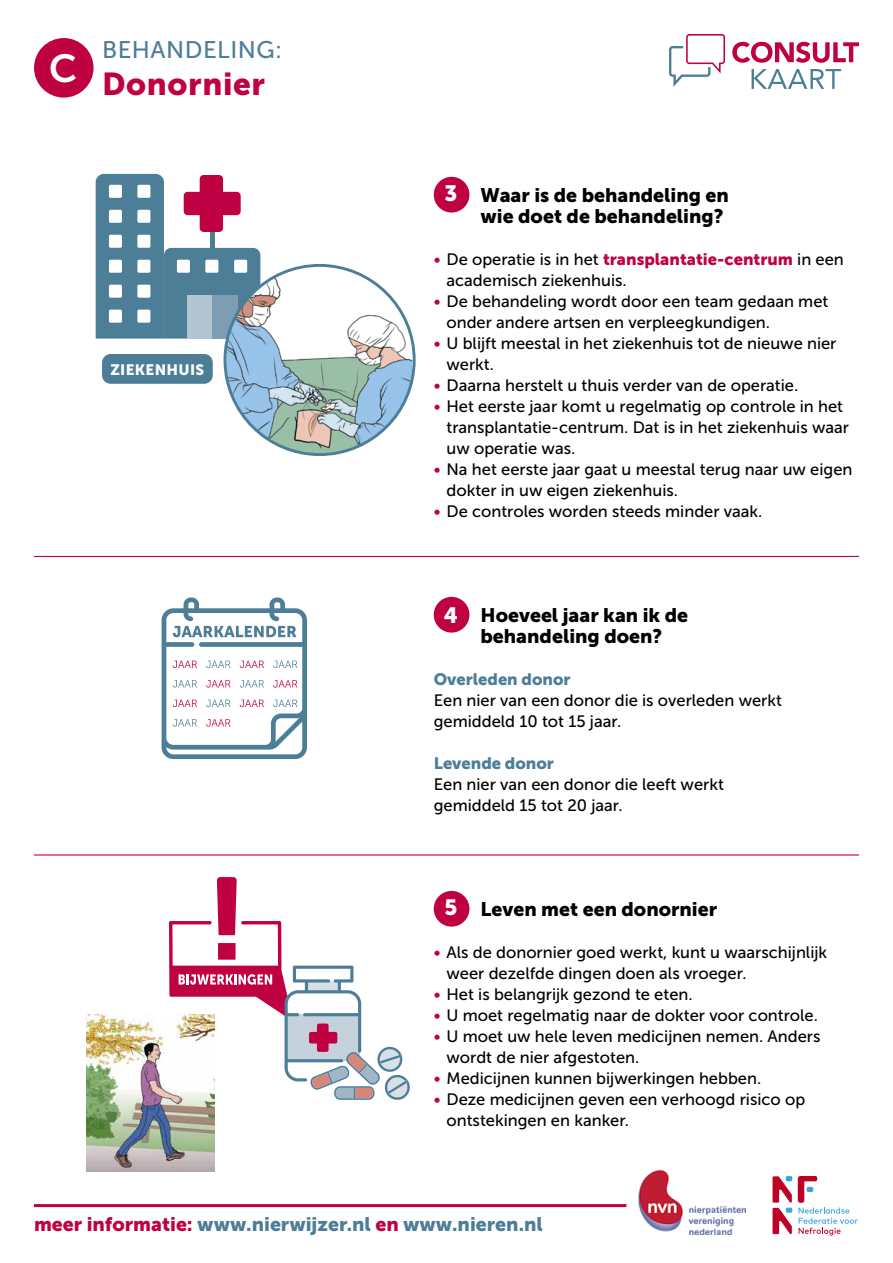
<style>
.page{position:relative;width:893px;height:1263px;background:#fff}
.page>*{position:absolute;margin:0;border:0;box-sizing:border-box;transform-origin:0 0}
.t1{font:31.5px "Museo Sans 900";letter-spacing:.02em;color:#bf0042}
.t2{font:24px "Museo Sans 500";letter-spacing:.02em;color:#4d7e97}
.t3{font:19.5px/21px "Museo Sans 900";color:#000;text-align:center}
.t4{font:19.5px "Museo Sans 900";color:#4d7e97}
.t5{font:16.5px/21px "Museo Sans 500";color:#000}
.t6{font:16.5px "Museo Sans 900";color:#4d7e97}
.t7{font:15px "Museo Sans 900";letter-spacing:.02em;color:#fff}
.s1{font-size:22.05px;color:#fff}
.s2{color:#bf0042}
.s3{font-family:"Museo Sans 900";color:#bf0042}
</style>
<div class="page">
<svg style="left:732px;top:42px;width:127px;height:21px"></svg>
<svg style="left:752px;top:69px;width:89px;height:20px"></svg>
<svg style="left:669px;top:34px;width:56px;height:53px"></svg>
<hr style="left:34px;top:1204px;width:592px;height:3px;background:#bf0042">
<svg style="left:773px;top:1176px;width:19px;height:58px"></svg>
<svg style="left:798px;top:1176px;width:60px;height:59px"></svg>
<img style="left:638px;top:1170px;width:107px;height:64px">
<svg style="left:162px;top:597px;width:145px;height:162px"></svg>
<div style="left:434px;top:597px;width:35px;height:36px;background:#bf0042;border-radius:50%"></div>
<div style="left:434px;top:891px;width:35px;height:36px;background:#bf0042;border-radius:50%"></div>
<div style="left:434px;top:177px;width:35px;height:36px;background:#bf0042;border-radius:50%"></div>
<hr style="left:34px;top:556px;width:825px;height:1px;background:#bf0042">
<hr style="left:34px;top:854px;width:825px;height:1px;background:#bf0042">
<svg style="left:169px;top:877px;width:241px;height:224px"></svg>
<svg style="left:96px;top:174px;width:164px;height:165px"></svg>
<div style="left:109px;top:185px;width:13px;height:13px;background:#fff;border-radius:2px"></div>
<div style="left:137px;top:185px;width:13px;height:13px;background:#fff;border-radius:2px"></div>
<div style="left:109px;top:210px;width:13px;height:13px;background:#fff;border-radius:2px"></div>
<div style="left:137px;top:210px;width:13px;height:13px;background:#fff;border-radius:2px"></div>
<div style="left:109px;top:235px;width:13px;height:13px;background:#fff;border-radius:2px"></div>
<div style="left:137px;top:235px;width:13px;height:13px;background:#fff;border-radius:2px"></div>
<div style="left:109px;top:260px;width:13px;height:13px;background:#fff;border-radius:2px"></div>
<div style="left:137px;top:260px;width:13px;height:13px;background:#fff;border-radius:2px"></div>
<div style="left:177px;top:260px;width:13px;height:13px;background:#fff;border-radius:2px"></div>
<div style="left:205px;top:260px;width:13px;height:13px;background:#fff;border-radius:2px"></div>
<div style="left:234px;top:260px;width:13px;height:13px;background:#fff;border-radius:2px"></div>
<div style="left:109px;top:285px;width:13px;height:13px;background:#fff;border-radius:2px"></div>
<div style="left:137px;top:285px;width:13px;height:13px;background:#fff;border-radius:2px"></div>
<div style="left:109px;top:310px;width:13px;height:13px;background:#fff;border-radius:2px"></div>
<div style="left:137px;top:310px;width:13px;height:13px;background:#fff;border-radius:2px"></div>
<div style="left:187px;top:295px;width:51px;height:44px;background:#b2c4cf"></div>
<div style="left:212px;top:295px;width:26px;height:44px;background:#7d9eb2"></div>
<img style="left:225px;top:265px;width:189px;height:190px;border-radius:95px">
<div style="left:102px;top:354px;width:111px;height:30px;background:#4d7e97;border-radius:9px"></div>
<div style="left:34px;top:38px;width:60px;height:60px;background:#bf0042;border-radius:50%"></div>
<img style="left:86px;top:1014px;width:128px;height:158px">
<h2 class="t2" style="left:102px;top:36px;width:182px">BEHANDELING:</h2>
<h1 class="t1" style="left:49px;top:67px;width:217px"><sup>C</sup> Donornier</h1>
<p class="t7" style="left:110px;top:361px;width:95px">ZIEKENHUIS</p>
<p class="t3" style="left:444px;top:185px;width:286px;text-align:right"><span class="s1">3</span> Waar is de behandeling en wie doet de behandeling?</p>
<p class="t5" style="left:446px;top:249px;width:399px;text-indent:-13px"><span class="s2">•</span> De operatie is in het <span class="s3">transplantatie-centrum</span> in een academisch ziekenhuis.</p>
<p class="t5" style="left:446px;top:291px;width:383px;text-indent:-13px"><span class="s2">•</span> De behandeling wordt door een team gedaan met onder andere artsen en verpleegkundigen.</p>
<p class="t5" style="left:446px;top:333px;width:391px;text-indent:-13px"><span class="s2">•</span> U blijft meestal in het ziekenhuis tot de nieuwe nier werkt.</p>
<p class="t5" style="left:434px;top:375px;width:366px"><span class="s2">•</span> Daarna herstelt u thuis verder van de operatie.</p>
<p class="t5" style="left:446px;top:396px;width:404px;text-indent:-13px"><span class="s2">•</span> Het eerste jaar komt u regelmatig op controle in het transplantatie-centrum. Dat is in het ziekenhuis waar uw operatie was.</p>
<p class="t5" style="left:446px;top:459px;width:407px;text-indent:-13px"><span class="s2">•</span> Na het eerste jaar gaat u meestal terug naar uw eigen dokter in uw eigen ziekenhuis.</p>
<p class="t5" style="left:434px;top:501px;width:330px"><span class="s2">•</span> De controles worden steeds minder vaak.</p>
<p class="t3" style="left:444px;top:605px;width:246px"><span class="s1">4</span> Hoeveel jaar kan ik de behandeling doen?</p>
<p class="t6" style="left:434px;top:670px;width:138px">Overleden donor</p>
<p class="t5" style="left:434px;top:690px;width:350px">Een nier van een donor die is overleden werkt gemiddeld 10 tot 15 jaar.</p>
<p class="t6" style="left:434px;top:754px;width:122px">Levende donor</p>
<p class="t5" style="left:434px;top:774px;width:292px">Een nier van een donor die leeft werkt gemiddeld 15 tot 20 jaar.</p>
<p class="t3" style="left:445px;top:899px;width:274px"><span class="s1">5</span> Leven met een donornier</p>
<p class="t5" style="left:446px;top:942px;width:382px;text-indent:-13px"><span class="s2">•</span> Als de donornier goed werkt, kunt u waarschijnlijk weer dezelfde dingen doen als vroeger.</p>
<p class="t5" style="left:434px;top:984px;width:260px"><span class="s2">•</span> Het is belangrijk gezond te eten.</p>
<p class="t5" style="left:434px;top:1005px;width:386px"><span class="s2">•</span> U moet regelmatig naar de dokter voor controle.</p>
<p class="t5" style="left:446px;top:1026px;width:375px;text-indent:-13px"><span class="s2">•</span> U moet uw hele leven medicijnen nemen. Anders wordt de nier afgestoten.</p>
<p class="t5" style="left:434px;top:1068px;width:329px"><span class="s2">•</span> Medicijnen kunnen bijwerkingen hebben.</p>
<p class="t5" style="left:446px;top:1089px;width:360px;text-indent:-13px"><span class="s2">•</span> Deze medicijnen geven een verhoogd risico op ontstekingen en kanker.</p>
<p class="t4" style="left:34px;top:1213px;width:510px"><span class="s2">meer informatie:</span> www.nierwijzer.nl <span class="s2">en</span> www.nieren.nl</p>
</div>
